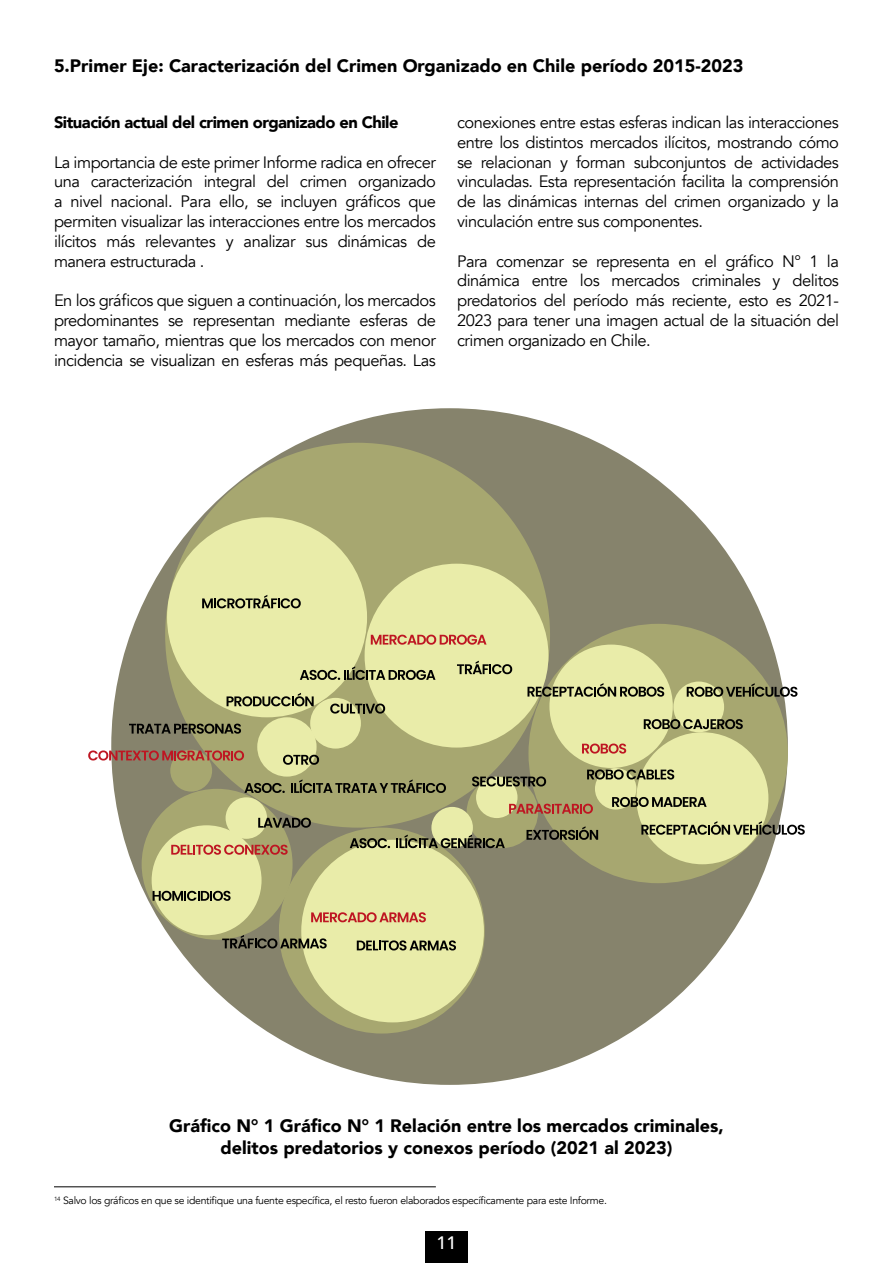
<style>
.page{position:relative;width:893px;height:1263px;background:#fff}
.page>*{position:absolute;margin:0;border:0;box-sizing:border-box;transform-origin:0 0}
.t1{font:900 18px/21.6px "Avenir";color:#000;text-align:center}
.t2{font:500 18px "Avenir";color:#fff}
.t3{font:16.5px/19.8px "Avenir";letter-spacing:-.03em;color:#000;text-align:justify}
.t4{font:900 16.5px "Avenir";letter-spacing:-.03em;color:#000}
.t5{font:10.5px "Avenir";letter-spacing:-.03em;color:#000}
</style>
<div class="page">
<div style="left:425px;top:1231px;width:43px;height:32px;background:#000"></div>
<hr style="left:54px;top:1186px;width:382px;height:1px;background:#000">
<div style="left:111px;top:408px;width:677px;height:677px;background:#86836c;border-radius:50%"></div>
<div style="left:165px;top:443px;width:385px;height:385px;background:#a7a770;border-radius:50%"></div>
<div style="left:528px;top:624px;width:260px;height:259px;background:#a7a770;border-radius:50%"></div>
<div style="left:279px;top:828px;width:206px;height:205px;background:#a7a770;border-radius:50%"></div>
<div style="left:142px;top:789px;width:151px;height:151px;background:#a7a770;border-radius:50%"></div>
<div style="left:170px;top:750px;width:42px;height:41px;background:#a7a770;border-radius:50%"></div>
<div style="left:467px;top:777px;width:71px;height:71px;background:#a7a770;border-radius:50%"></div>
<div style="left:167px;top:517px;width:200px;height:200px;background:#e9eca9;border-radius:50%"></div>
<div style="left:301px;top:840px;width:183px;height:182px;background:#e9eca9;border-radius:50%"></div>
<div style="left:365px;top:564px;width:183px;height:183px;background:#e9eca9;border-radius:50%"></div>
<div style="left:636px;top:732px;width:132px;height:132px;background:#e9eca9;border-radius:50%"></div>
<div style="left:549px;top:645px;width:124px;height:123px;background:#e9eca9;border-radius:50%"></div>
<div style="left:673px;top:681px;width:51px;height:51px;background:#e9eca9;border-radius:50%"></div>
<div style="left:310px;top:698px;width:51px;height:50px;background:#e9eca9;border-radius:50%"></div>
<div style="left:476px;top:777px;width:41px;height:41px;background:#e9eca9;border-radius:50%"></div>
<div style="left:226px;top:797px;width:41px;height:42px;background:#e9eca9;border-radius:50%"></div>
<div style="left:431px;top:807px;width:42px;height:41px;background:#e9eca9;border-radius:50%"></div>
<div style="left:595px;top:768px;width:41px;height:41px;background:#e9eca9;border-radius:50%"></div>
<div style="left:257px;top:717px;width:60px;height:60px;background:#e9eca9;border-radius:50%"></div>
<div style="left:152px;top:825px;width:110px;height:110px;background:#e9eca9;border-radius:50%"></div>
<svg style="left:202px;top:595px;width:99px;height:13px"></svg>
<svg style="left:371px;top:635px;width:116px;height:10px"></svg>
<svg style="left:457px;top:661px;width:55px;height:13px"></svg>
<svg style="left:330px;top:703px;width:55px;height:11px"></svg>
<svg style="left:472px;top:776px;width:74px;height:10px"></svg>
<svg style="left:509px;top:804px;width:84px;height:10px"></svg>
<svg style="left:527px;top:826px;width:71px;height:14px"></svg>
<svg style="left:283px;top:755px;width:36px;height:10px"></svg>
<svg style="left:258px;top:818px;width:53px;height:10px"></svg>
<svg style="left:153px;top:891px;width:78px;height:10px"></svg>
<svg style="left:222px;top:935px;width:105px;height:13px"></svg>
<svg style="left:357px;top:940px;width:99px;height:10px"></svg>
<svg style="left:311px;top:912px;width:115px;height:10px"></svg>
<svg style="left:171px;top:845px;width:117px;height:10px"></svg>
<svg style="left:227px;top:693px;width:87px;height:13px"></svg>
<svg style="left:129px;top:724px;width:112px;height:10px"></svg>
<svg style="left:88px;top:750px;width:156px;height:10px"></svg>
<svg style="left:300px;top:666px;width:135px;height:14px"></svg>
<svg style="left:527px;top:683px;width:137px;height:14px"></svg>
<svg style="left:687px;top:683px;width:110px;height:14px"></svg>
<svg style="left:644px;top:719px;width:99px;height:10px"></svg>
<svg style="left:587px;top:769px;width:87px;height:10px"></svg>
<svg style="left:612px;top:797px;width:95px;height:10px"></svg>
<svg style="left:641px;top:821px;width:164px;height:14px"></svg>
<svg style="left:582px;top:743px;width:44px;height:11px"></svg>
<svg style="left:244px;top:783px;width:41px;height:10px"></svg>
<svg style="left:291px;top:779px;width:155px;height:14px"></svg>
<svg style="left:350px;top:838px;width:40px;height:10px"></svg>
<svg style="left:396px;top:835px;width:109px;height:13px"></svg>
<p class="t1" style="left:54px;top:54px;width:691px">5.Primer Eje: Caracterización del Crimen Organizado en Chile período 2015-2023</p>
<p class="t4" style="left:54px;top:108px;width:346px">Situación actual del crimen organizado en Chile</p>
<p class="t3" style="left:54px;top:152px;width:383px">La importancia de este primer Informe radica en ofrecer una caracterización integral del crimen organizado a nivel nacional. Para ello, se incluyen gráficos que permiten visualizar las interacciones entre los mercados ilícitos más relevantes y analizar sus dinámicas de manera estructurada .</p>
<p class="t3" style="left:54px;top:291px;width:383px">En los gráficos que siguen a continuación, los mercados predominantes se representan mediante esferas de mayor tamaño, mientras que los mercados con menor incidencia se visualizan en esferas más pequeñas. Las</p>
<p class="t3" style="left:457px;top:113px;width:383px">conexiones entre estas esferas indican las interacciones entre los distintos mercados ilícitos, mostrando cómo se relacionan y forman subconjuntos de actividades vinculadas. Esta representación facilita la comprensión de las dinámicas internas del crimen organizado y la vinculación entre sus componentes.</p>
<p class="t3" style="left:457px;top:251px;width:383px">Para comenzar se representa en el gráfico N° 1 la dinámica entre los mercados criminales y delitos predatorios del período más reciente, esto es 2021- 2023 para tener una imagen actual de la situación del crimen organizado en Chile.</p>
<p class="t1" style="left:169px;top:1115px;width:556px">Gráfico N° 1 Gráfico N° 1 Relación entre los mercados criminales, delitos predatorios y conexos período (2021 al 2023)</p>
<p class="t5" style="left:54px;top:1194px;width:554px"><sup>14</sup> Salvo los gráficos en que se identifique una fuente específica, el resto fueron elaborados específicamente para este Informe.</p>
<p class="t2" style="left:436px;top:1227px;width:22px">11</p>
</div>
